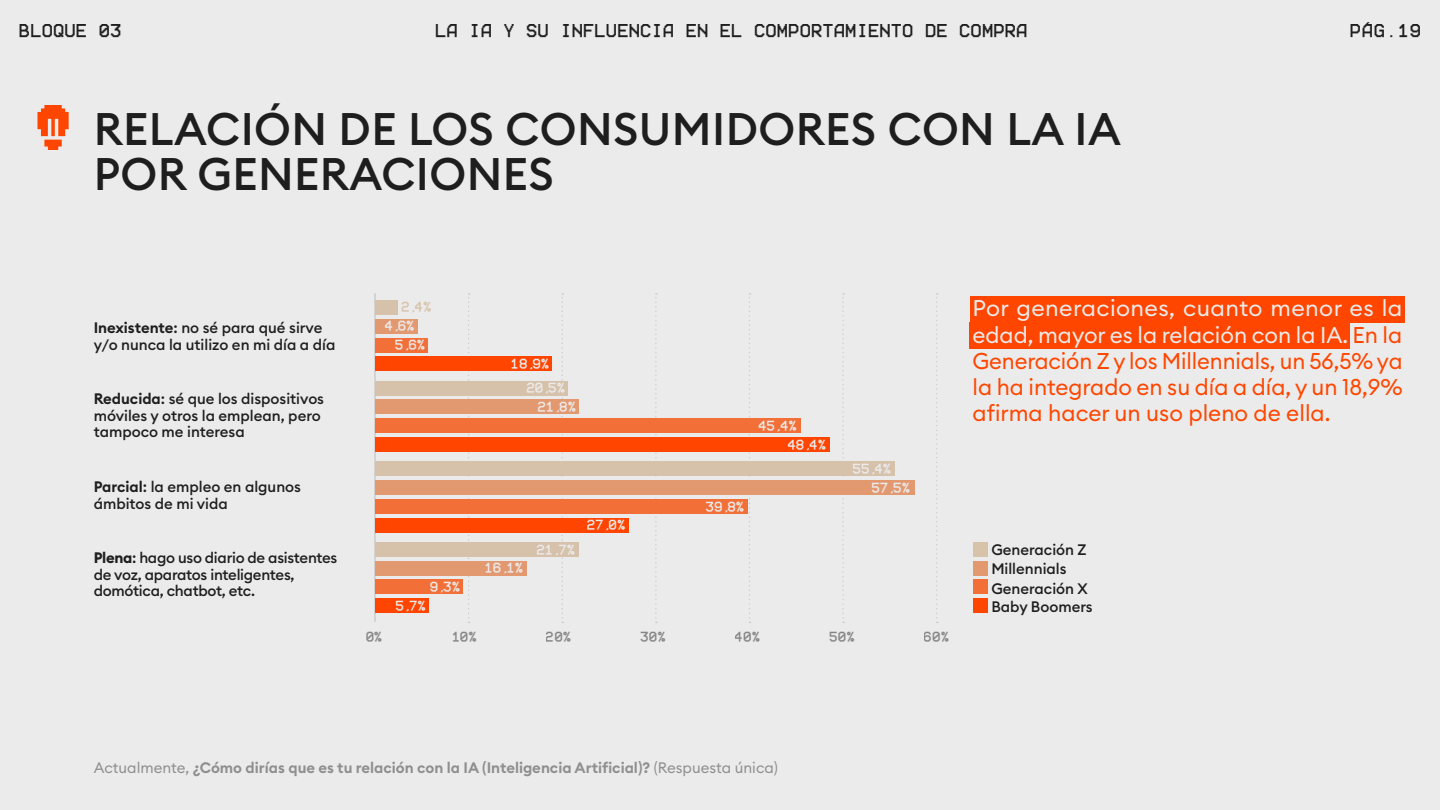
<style>
.page{position:relative;width:1440px;height:810px;background:#ebebeb}
.page>*{position:absolute;margin:0;border:0;box-sizing:border-box;transform-origin:0 0}
.t1{font:500 45px/45px "Euclid Circular B";letter-spacing:.01em;color:#1e1e1e}
.t2{font:22.5px/26.2px "Euclid Circular B";color:#ff4600;text-align:justify}
.t3{font:500 15px/16.5px "Euclid Circular B";color:#1e1e1e}
.t4{font:600 15px "Euclid Circular B";color:#8f8f8f}
.t5{font:500 15px/16.5px "Euclid Circular B";letter-spacing:-.02em;color:#1e1e1e}
.t6{font:15px "Better VCRCJK";letter-spacing:.01em;color:#1e1e1e}
.t7{font:11.25px/19px "Better VCRCJK";color:#ecebec}
.t8{font:11.25px "Better VCRCJK";letter-spacing:.01em;color:#1e1e1e}
.t9{font:11.25px "Better VCRCJK";color:#d7c3aa}
.s1{font-weight:600}
.s2{font-weight:700}
.s3{color:#ebebeb}
.s4{font-weight:400}
</style>
<div class="page">
<hr style="left:374px;top:293px;width:2px;height:329px;background:#ccc">
<svg style="left:936px;top:293px;width:2px;height:330px"></svg>
<svg style="left:842px;top:293px;width:2px;height:330px"></svg>
<svg style="left:749px;top:293px;width:1px;height:330px"></svg>
<svg style="left:655px;top:293px;width:2px;height:330px"></svg>
<svg style="left:562px;top:293px;width:1px;height:330px"></svg>
<svg style="left:468px;top:293px;width:2px;height:330px"></svg>
<div style="left:375px;top:300px;width:23px;height:15px;background:#d6c2ab"></div>
<div style="left:375px;top:319px;width:43px;height:15px;background:#e39970"></div>
<div style="left:375px;top:338px;width:52px;height:15px;background:#f27038"></div>
<div style="left:375px;top:356px;width:177px;height:15px;background:#ff4500"></div>
<div style="left:375px;top:381px;width:192px;height:15px;background:#d6c2ab"></div>
<div style="left:375px;top:399px;width:204px;height:15px;background:#e39970"></div>
<div style="left:375px;top:418px;width:425px;height:15px;background:#f27038"></div>
<div style="left:375px;top:437px;width:454px;height:15px;background:#ff4500"></div>
<div style="left:375px;top:461px;width:519px;height:15px;background:#d6c2ab"></div>
<div style="left:375px;top:480px;width:539px;height:15px;background:#e39970"></div>
<div style="left:375px;top:499px;width:373px;height:15px;background:#f27038"></div>
<div style="left:375px;top:518px;width:253px;height:15px;background:#ff4500"></div>
<div style="left:375px;top:542px;width:203px;height:15px;background:#d6c2ab"></div>
<div style="left:375px;top:561px;width:151px;height:15px;background:#e39970"></div>
<div style="left:375px;top:579px;width:88px;height:15px;background:#f27038"></div>
<div style="left:375px;top:598px;width:53px;height:15px;background:#ff4500"></div>
<div style="left:973px;top:542px;width:15px;height:15px;background:#d7c3aa"></div>
<div style="left:973px;top:561px;width:15px;height:15px;background:#e39970"></div>
<div style="left:973px;top:579px;width:15px;height:15px;background:#f27038"></div>
<div style="left:973px;top:598px;width:15px;height:15px;background:#ff4600"></div>
<svg style="left:37px;top:105px;width:32px;height:45px"></svg>
<div style="left:970px;top:296px;width:435px;height:26px;background:#ff4600"></div>
<div style="left:970px;top:322px;width:380px;height:27px;background:#ff4600"></div>
<p class="t6" style="left:19px;top:22px;width:104px">BLOQUE 03</p>
<p class="t6" style="left:435px;top:22px;width:594px">LA IA Y SU INFLUENCIA EN EL COMPORTAMIENTO DE COMPRA</p>
<p class="t6" style="left:1350px;top:22px;width:73px">PÁG.19</p>
<h1 class="t1" style="left:94px;top:107px;width:1029px">RELACIÓN DE LOS CONSUMIDORES CON LA IA<br>POR GENERACIONES</h1>
<p class="t3" style="left:94px;top:320px;width:243px"><span class="s1">Inexistente</span>: no sé para qué sirve y/o nunca la utilizo en mi día a día</p>
<p class="t3" style="left:94px;top:391px;width:232px"><span class="s1">Reducida</span>: sé que los dispositivos móviles y otros la emplean, pero tampoco me interesa</p>
<p class="t3" style="left:94px;top:479px;width:209px"><span class="s1">Parcial</span>: la empleo en algunos ámbitos de mi vida</p>
<p class="t5" style="left:94px;top:550px;width:245px"><span class="s2">Plena</span>: hago uso diario de asistentes de voz, aparatos inteligentes, domótica, chatbot, etc.</p>
<p class="t9" style="left:401px;top:300px;width:32px">2,4%</p>
<p class="t7" style="left:395px;top:317px;width:32px;text-indent:-11px">4,6%<br>5,6%</p>
<p class="t7" style="left:526px;top:352px;width:40px;line-height:24.5px;text-indent:-16px">18,9%<br>20,5%</p>
<p class="t7" style="left:537px;top:398px;width:40px">21,8%</p>
<p class="t7" style="left:430px;top:578px;width:32px">9,3%</p>
<p class="t7" style="left:396px;top:597px;width:32px">5,7%</p>
<p class="t7" style="left:484px;top:559px;width:40px">16,1%</p>
<p class="t7" style="left:536px;top:540px;width:40px">21,7%</p>
<p class="t7" style="left:587px;top:516px;width:40px">27,0%</p>
<p class="t7" style="left:787px;top:416px;width:40px;text-indent:-29px">45,4%<br>48,4%</p>
<p class="t7" style="left:706px;top:497px;width:40px">39,8%</p>
<p class="t7" style="left:871px;top:460px;width:40px;line-height:18.8px;text-indent:-19px">55,4%<br>57,5%</p>
<p class="t8" style="left:365px;top:630px;width:18px">0%</p>
<p class="t8" style="left:451px;top:630px;width:27px">10%</p>
<p class="t8" style="left:546px;top:630px;width:27px">20%</p>
<p class="t8" style="left:640px;top:630px;width:27px">30%</p>
<p class="t8" style="left:735px;top:630px;width:27px">40%</p>
<p class="t8" style="left:829px;top:630px;width:27px">50%</p>
<p class="t8" style="left:924px;top:630px;width:27px">60%</p>
<h2 class="t2" style="left:973px;top:295px;width:432px"><span class="s3">Por generaciones, cuanto menor es la edad, mayor es la relación con la IA.</span> En la Generación Z y los Millennials, un 56,5% ya la ha integrado en su día a día, y un 18,9% afirma hacer un uso pleno de ella.</h2>
<p class="t3" style="left:991px;top:540px;width:103px;line-height:19.1px">Generación Z<br>Millennials<br>Generación X<br>Baby Boomers</p>
<p class="t4" style="left:94px;top:758px;width:686px"><span class="s4">Actualmente,</span> ¿Cómo dirías que es tu relación con la IA (Inteligencia Artificial)? <span class="s4">(Respuesta única)</span></p>
</div>
